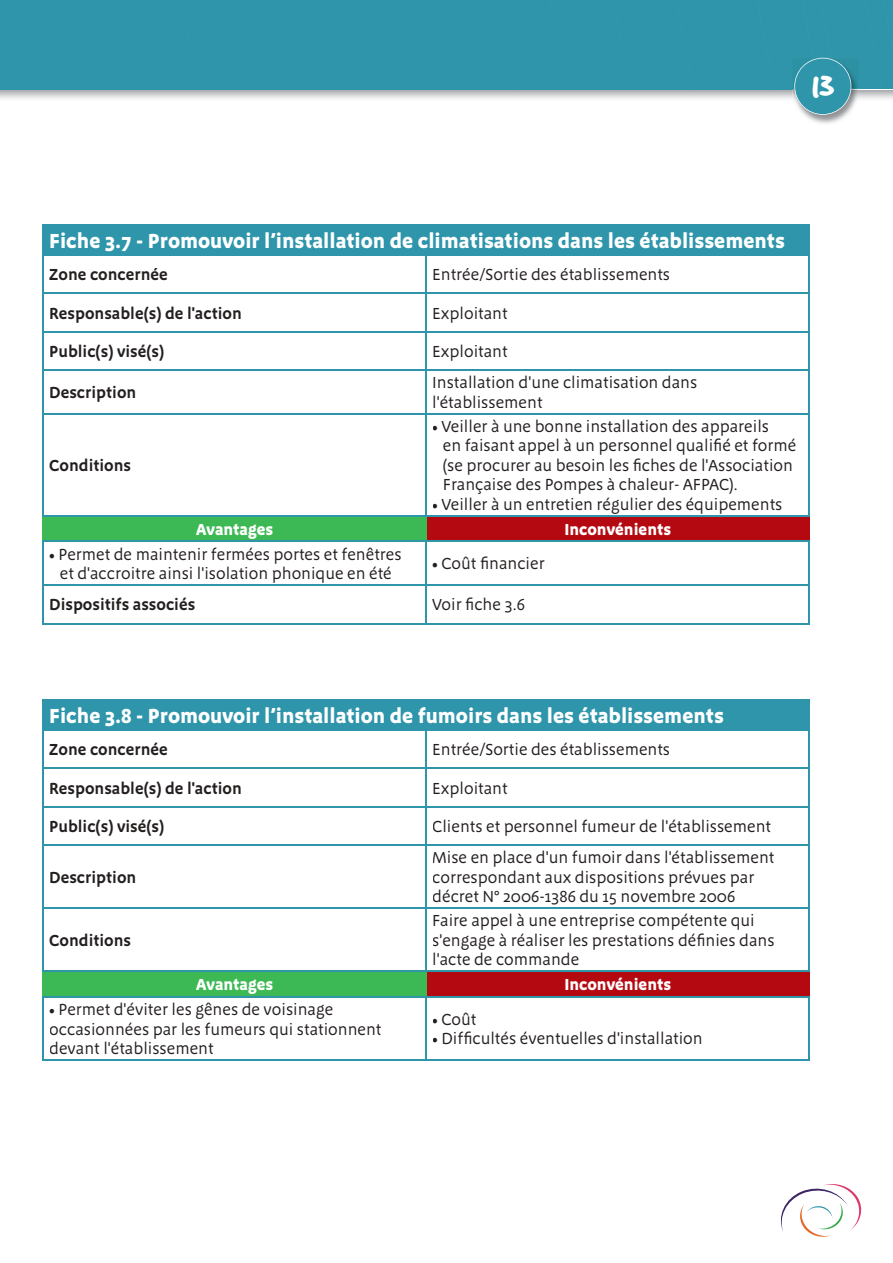
<style>
.page{position:relative;width:893px;height:1263px;background:#fff}
.page>*{position:absolute;margin:0;border:0;box-sizing:border-box;transform-origin:0 0}
.t1{font:45.15px "Good Dog Plain";color:#fff}
.t2{font:700 21px "Megano";color:#fff}
.t3{font:16.5px/19.5px "Megano";color:#241f1f}
.t4{font:600 16.5px "Megano";color:#241f1f}
.t5{font:700 16.5px "Megano";color:#fff}
</style>
<div class="page">
<img style="left:804px;top:115px;width:43px;height:9px">
<svg style="left:0;top:0;width:893px;height:115px;background:#56a7b8"></svg>
<svg style="left:781px;top:1184px;width:80px;height:53px"></svg>
<div style="left:43px;top:225px;width:766px;height:30px;background:#2e95aa"></div>
<div style="left:43px;top:516px;width:383px;height:25px;background:#3cb954"></div>
<div style="left:426px;top:516px;width:383px;height:25px;background:#b50911"></div>
<hr style="left:808px;top:517px;width:2px;height:24px;background:#b50911">
<svg style="left:426px;top:517px;width:1px;height:24px"></svg>
<hr style="left:426px;top:225px;width:384px;height:1px;background:#2e95aa">
<hr style="left:808px;top:226px;width:2px;height:28px;background:#2e95aa">
<hr style="left:43px;top:254px;width:383px;height:2px;background:#2e95aa">
<hr style="left:426px;top:254px;width:384px;height:2px;background:#2e95aa">
<hr style="left:808px;top:414px;width:2px;height:101px;background:#2e95aa">
<hr style="left:426px;top:515px;width:384px;height:2px;background:#2e95aa">
<hr style="left:426px;top:256px;width:1px;height:37px;background:#2e95aa">
<hr style="left:426px;top:294px;width:1px;height:37px;background:#2e95aa">
<hr style="left:426px;top:332px;width:1px;height:37px;background:#2e95aa">
<hr style="left:426px;top:371px;width:1px;height:42px;background:#2e95aa">
<hr style="left:43px;top:414px;width:1px;height:101px;background:#2e95aa">
<hr style="left:426px;top:414px;width:1px;height:101px;background:#2e95aa">
<hr style="left:43px;top:515px;width:383px;height:2px;background:#2e95aa">
<hr style="left:43px;top:256px;width:1px;height:37px;background:#2e95aa">
<hr style="left:808px;top:256px;width:2px;height:37px;background:#2e95aa">
<hr style="left:43px;top:293px;width:383px;height:1px;background:#2e95aa">
<hr style="left:43px;top:294px;width:1px;height:37px;background:#2e95aa">
<hr style="left:426px;top:293px;width:384px;height:1px;background:#2e95aa">
<hr style="left:808px;top:294px;width:2px;height:37px;background:#2e95aa">
<hr style="left:43px;top:371px;width:1px;height:42px;background:#2e95aa">
<hr style="left:808px;top:371px;width:2px;height:42px;background:#2e95aa">
<hr style="left:43px;top:413px;width:383px;height:1px;background:#2e95aa">
<hr style="left:426px;top:413px;width:384px;height:1px;background:#2e95aa">
<hr style="left:43px;top:331px;width:383px;height:1px;background:#2e95aa">
<hr style="left:43px;top:332px;width:1px;height:37px;background:#2e95aa">
<hr style="left:426px;top:331px;width:384px;height:1px;background:#2e95aa">
<hr style="left:808px;top:332px;width:2px;height:37px;background:#2e95aa">
<hr style="left:43px;top:369px;width:383px;height:2px;background:#2e95aa">
<hr style="left:426px;top:369px;width:384px;height:2px;background:#2e95aa">
<hr style="left:808px;top:586px;width:2px;height:37px;background:#2e95aa">
<hr style="left:426px;top:623px;width:384px;height:1px;background:#2e95aa">
<hr style="left:43px;top:541px;width:383px;height:1px;background:#2e95aa">
<hr style="left:43px;top:542px;width:1px;height:42px;background:#2e95aa">
<hr style="left:43px;top:584px;width:383px;height:2px;background:#2e95aa">
<hr style="left:43px;top:586px;width:1px;height:37px;background:#2e95aa">
<hr style="left:426px;top:586px;width:1px;height:37px;background:#2e95aa">
<hr style="left:43px;top:623px;width:383px;height:1px;background:#2e95aa">
<hr style="left:426px;top:541px;width:384px;height:1px;background:#2e95aa">
<hr style="left:426px;top:542px;width:1px;height:42px;background:#2e95aa">
<hr style="left:808px;top:542px;width:2px;height:42px;background:#2e95aa">
<hr style="left:426px;top:584px;width:384px;height:2px;background:#2e95aa">
<div style="left:43px;top:700px;width:766px;height:30px;background:#2e95aa"></div>
<div style="left:43px;top:971px;width:383px;height:26px;background:#3cb954"></div>
<div style="left:426px;top:971px;width:383px;height:26px;background:#b50911"></div>
<hr style="left:808px;top:972px;width:2px;height:24px;background:#b50911">
<svg style="left:426px;top:972px;width:1px;height:24px"></svg>
<hr style="left:43px;top:699px;width:383px;height:2px;background:#2e95aa">
<hr style="left:426px;top:699px;width:384px;height:2px;background:#2e95aa">
<hr style="left:808px;top:701px;width:2px;height:28px;background:#2e95aa">
<hr style="left:43px;top:729px;width:383px;height:2px;background:#2e95aa">
<hr style="left:426px;top:729px;width:384px;height:2px;background:#2e95aa">
<hr style="left:808px;top:909px;width:2px;height:61px;background:#2e95aa">
<hr style="left:426px;top:970px;width:384px;height:2px;background:#2e95aa">
<hr style="left:426px;top:731px;width:1px;height:36px;background:#2e95aa">
<hr style="left:426px;top:769px;width:1px;height:37px;background:#2e95aa">
<hr style="left:426px;top:807px;width:1px;height:37px;background:#2e95aa">
<hr style="left:426px;top:846px;width:1px;height:61px;background:#2e95aa">
<hr style="left:43px;top:909px;width:1px;height:61px;background:#2e95aa">
<hr style="left:426px;top:909px;width:1px;height:61px;background:#2e95aa">
<hr style="left:43px;top:970px;width:383px;height:2px;background:#2e95aa">
<hr style="left:43px;top:731px;width:1px;height:36px;background:#2e95aa">
<hr style="left:808px;top:731px;width:2px;height:36px;background:#2e95aa">
<hr style="left:43px;top:767px;width:383px;height:2px;background:#2e95aa">
<hr style="left:43px;top:769px;width:1px;height:37px;background:#2e95aa">
<hr style="left:426px;top:767px;width:384px;height:2px;background:#2e95aa">
<hr style="left:808px;top:769px;width:2px;height:37px;background:#2e95aa">
<hr style="left:43px;top:846px;width:1px;height:61px;background:#2e95aa">
<hr style="left:808px;top:846px;width:2px;height:61px;background:#2e95aa">
<hr style="left:43px;top:907px;width:383px;height:2px;background:#2e95aa">
<hr style="left:426px;top:907px;width:384px;height:2px;background:#2e95aa">
<hr style="left:43px;top:806px;width:383px;height:1px;background:#2e95aa">
<hr style="left:43px;top:807px;width:1px;height:37px;background:#2e95aa">
<hr style="left:426px;top:806px;width:384px;height:1px;background:#2e95aa">
<hr style="left:808px;top:807px;width:2px;height:37px;background:#2e95aa">
<hr style="left:43px;top:844px;width:383px;height:2px;background:#2e95aa">
<hr style="left:426px;top:844px;width:384px;height:2px;background:#2e95aa">
<hr style="left:43px;top:996px;width:383px;height:1px;background:#2e95aa">
<hr style="left:43px;top:997px;width:1px;height:62px;background:#2e95aa">
<hr style="left:43px;top:1059px;width:383px;height:2px;background:#2e95aa">
<hr style="left:426px;top:996px;width:384px;height:1px;background:#2e95aa">
<hr style="left:426px;top:997px;width:1px;height:62px;background:#2e95aa">
<hr style="left:808px;top:997px;width:2px;height:62px;background:#2e95aa">
<hr style="left:426px;top:1059px;width:384px;height:2px;background:#2e95aa">
<h1 class="t1" style="left:811px;top:69px;width:24px">13</h1>
<p class="t2" style="left:49px;top:229px;width:737px">Fiche 3.7 - Promouvoir l’installation de climatisations dans les établissements</p>
<p class="t4" style="left:49px;top:265px;width:120px">Zone concernée</p>
<p class="t3" style="left:432px;top:265px;width:239px">Entrée/Sortie des établissements</p>
<p class="t4" style="left:49px;top:303px;width:194px">Responsable(s) de l'action</p>
<p class="t3" style="left:432px;top:303px;width:77px">Exploitant</p>
<p class="t4" style="left:49px;top:342px;width:116px">Public(s) visé(s)</p>
<p class="t3" style="left:432px;top:342px;width:77px">Exploitant</p>
<p class="t4" style="left:49px;top:383px;width:89px">Description</p>
<p class="t3" style="left:432px;top:373px;width:267px">Installation d'une climatisation dans l'établissement</p>
<p class="t4" style="left:49px;top:456px;width:83px">Conditions</p>
<p class="t3" style="left:443px;top:417px;width:355px;text-indent:-10px">• Veiller à une bonne installation des appareils<br>en faisant appel à un personnel qualifié et formé (se procurer au besoin les fiches de l'Association Française des Pompes à chaleur- AFPAC).</p>
<p class="t3" style="left:432px;top:495px;width:352px">• Veiller à un entretien régulier des équipements</p>
<p class="t5" style="left:196px;top:519px;width:79px">Avantages</p>
<p class="t5" style="left:564px;top:519px;width:108px">Inconvénients</p>
<p class="t3" style="left:49px;top:544px;width:354px;text-align:center">• Permet de maintenir fermées portes et fenêtres et d'accroitre ainsi l'isolation phonique en été</p>
<p class="t3" style="left:432px;top:554px;width:114px">• Coût financier</p>
<p class="t4" style="left:49px;top:595px;width:147px">Dispositifs associés</p>
<p class="t3" style="left:432px;top:595px;width:94px">Voir fiche 3.6</p>
<p class="t2" style="left:49px;top:703px;width:676px">Fiche 3.8 - Promouvoir l’installation de fumoirs dans les établissements</p>
<p class="t4" style="left:49px;top:740px;width:120px">Zone concernée</p>
<p class="t3" style="left:432px;top:740px;width:239px">Entrée/Sortie des établissements</p>
<p class="t4" style="left:49px;top:778px;width:194px">Responsable(s) de l'action</p>
<p class="t3" style="left:432px;top:778px;width:77px">Exploitant</p>
<p class="t4" style="left:49px;top:816px;width:116px">Public(s) visé(s)</p>
<p class="t3" style="left:432px;top:816px;width:340px">Clients et personnel fumeur de l'établissement</p>
<p class="t4" style="left:49px;top:867px;width:89px">Description</p>
<p class="t3" style="left:432px;top:848px;width:344px">Mise en place d'un fumoir dans l'établissement correspondant aux dispositions prévues par décret N° 2006-1386 du 15 novembre 2006</p>
<p class="t4" style="left:49px;top:930px;width:83px">Conditions</p>
<p class="t3" style="left:432px;top:911px;width:344px">Faire appel à une entreprise compétente qui s'engage à réaliser les prestations définies dans l'acte de commande</p>
<p class="t5" style="left:196px;top:975px;width:79px">Avantages</p>
<p class="t5" style="left:564px;top:975px;width:108px">Inconvénients</p>
<p class="t3" style="left:49px;top:1000px;width:334px">• Permet d'éviter les gênes de voisinage occasionnées par les fumeurs qui stationnent devant l'établissement</p>
<p class="t3" style="left:432px;top:1009px;width:46px">• Coût</p>
<p class="t3" style="left:432px;top:1029px;width:272px">• Difficultés éventuelles d'installation</p>
</div>
